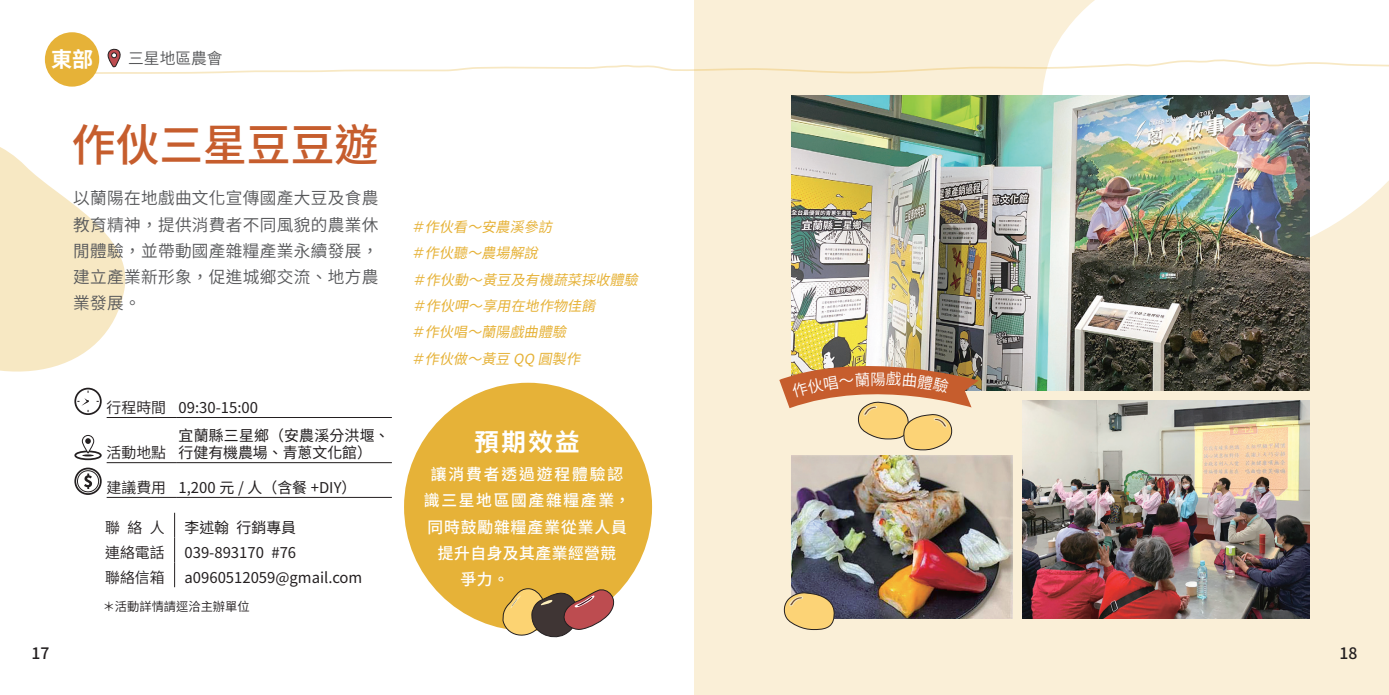
<style>
.page{position:relative;width:1389px;height:695px;background:#fff}
.page>*{position:absolute;margin:0;border:0;box-sizing:border-box;transform-origin:0 0}
.t1{font:500 43.75px "Source Han Sans HC";color:#c65d2d}
.t2{font:700 24.5px "Source Han Sans HC";color:#fff}
.t3{font:700 21px "Source Han Sans HC";color:#fff}
.t4{font:16.62px/26.2px "Source Han Sans HC";letter-spacing:.02em;color:#57585a;text-align:justify}
.t5{font:500 15.75px "Source Han Sans HC";letter-spacing:.06em;color:#fff}
.t6{font:500 15.75px "Source Han Sans HC";letter-spacing:.11em;color:#fff}
.t7{font:500 15.75px "Source Han Sans HC";letter-spacing:.12em;color:#fff}
.t8{font:500 15.75px "Source Han Sans HC";letter-spacing:.035em;color:#fff}
.t9{font:15.75px "Source Han Sans HC";color:#57585a}
.t10{font:500 15.75px "Source Han Sans HC";color:#231f20}
.t11{font:14.88px/17.8px "Source Han Sans HC";color:#231f20}
.t12{font:14.88px "Source Han Sans HC";color:#231f20}
.t13{font:italic 14px "Source Han Sans HC";color:#e6b238}
.t14{font:12.25px "Source Han Sans HC";color:#231f20}
</style>
<div class="page">
<div style="left:694px;top:0;width:695px;height:694px;background:#faefd7"></div>
<svg style="left:1002px;top:0;width:387px;height:302px;fill:#fff"></svg>
<div style="left:45px;top:32px;width:54px;height:55px;background:#e6b238;border-radius:50%"></div>
<svg style="left:48px;top:49px;width:1341px;height:26px"></svg>
<hr style="left:107px;top:417px;width:69px;height:1px;background:#231f20">
<hr style="left:176px;top:417px;width:216px;height:1px;background:#231f20">
<hr style="left:107px;top:462px;width:69px;height:1px;background:#231f20">
<hr style="left:176px;top:462px;width:216px;height:1px;background:#231f20">
<hr style="left:107px;top:497px;width:69px;height:1px;background:#231f20">
<hr style="left:176px;top:497px;width:216px;height:1px;background:#231f20">
<div style="left:74px;top:387px;width:28px;height:28px;border:2px solid #231f20;border-radius:50%"></div>
<svg style="left:0;top:147px;width:126px;height:265px"></svg>
<div style="left:74px;top:450px;width:28px;height:10px;border:2px solid #231f20;border-radius:50%"></div>
<svg style="left:82px;top:435px;width:12px;height:18px"></svg>
<div style="left:82px;top:435px;width:12px;height:18px;border:1px solid #231f20;border-radius:6px"></div>
<svg style="left:85px;top:438px;width:6px;height:6px"></svg>
<svg style="left:82px;top:454px;width:12px;height:2px"></svg>
<div style="left:74px;top:467px;width:28px;height:28px;border:2px solid #231f20;border-radius:50%"></div>
<svg style="left:84px;top:473px;width:8px;height:16px"></svg>
<div style="left:77px;top:470px;width:22px;height:22px;border:1px solid #231f20;border-radius:50%"></div>
<div style="left:404px;top:382px;width:248px;height:249px;background:#e6b238;border-radius:50%"></div>
<svg style="left:174px;top:512px;width:1px;height:75px"></svg>
<img style="left:1023px;top:400px;width:286px;height:218px">
<img style="left:792px;top:96px;width:517px;height:294px">
<img style="left:792px;top:456px;width:221px;height:162px">
<svg style="left:502px;top:588px;width:119px;height:50px"></svg>
<svg style="left:783px;top:592px;width:52px;height:38px;background:#dcbe7d"></svg>
<svg style="left:779px;top:348px;width:200px;height:103px"></svg>
<h3 class="t3" style="left:51px;top:48px;width:44px">東部</h3>
<p class="t9" style="left:128px;top:49px;width:96px">三星地區農會</p>
<p class="t1" style="left:72px;top:121px;width:308px">作伙三星豆豆遊</p>
<p class="t4" style="left:73px;top:185px;width:307px">以蘭陽在地戲曲文化宣傳國產大豆及食農教育精神，提供消費者不同風貌的農業休閒體驗，並帶動國產雜糧產業永續發展，建立產業新形象，促進城鄉交流、地方農業發展。</p>
<p class="t12" style="left:107px;top:399px;width:61px">行程時間</p>
<p class="t11" style="left:179px;top:399px;width:81px">09:30-15:00</p>
<p class="t12" style="left:107px;top:444px;width:61px">活動地點</p>
<p class="t11" style="left:179px;top:426px;width:212px">宜蘭縣三星鄉（安農溪分洪堰、行健有機農場、青蔥文化館）</p>
<p class="t12" style="left:107px;top:479px;width:61px">建議費用</p>
<p class="t11" style="left:179px;top:479px;width:179px">1,200 元 / 人（含餐 +DIY）</p>
<p class="t12" style="left:105px;top:519px;width:61px">聯絡人</p>
<p class="t11" style="left:185px;top:519px;width:113px">李述翰 行銷專員</p>
<p class="t12" style="left:105px;top:544px;width:61px">連絡電話</p>
<p class="t11" style="left:185px;top:544px;width:113px">039-893170 #76</p>
<p class="t12" style="left:105px;top:569px;width:61px">聯絡信箱</p>
<p class="t11" style="left:185px;top:568px;width:179px">a0960512059@gmail.com</p>
<p class="t14" style="left:103px;top:599px;width:148px">＊活動詳情請逕洽主辦單位</p>
<p class="t13" style="left:411px;top:219px;width:150px">＃作伙看～安農溪參訪</p>
<p class="t13" style="left:411px;top:245px;width:136px">＃作伙聽～農場解說</p>
<p class="t13" style="left:412px;top:272px;width:235px">＃作伙動～黃豆及有機蔬菜採收體驗</p>
<p class="t13" style="left:412px;top:298px;width:192px">＃作伙呷～享用在地作物佳餚</p>
<p class="t13" style="left:411px;top:324px;width:164px">＃作伙唱～蘭陽戲曲體驗</p>
<p class="t13" style="left:411px;top:350px;width:178px">＃作伙做～黃豆 QQ 圓製作</p>
<p class="t2" style="left:474px;top:428px;width:107px">預期效益</p>
<p class="t7" style="left:431px;top:465px;width:194px">讓消費者透過遊程體驗認</p>
<p class="t6" style="left:424px;top:491px;width:208px">識三星地區國產雜糧產業，</p>
<p class="t5" style="left:427px;top:518px;width:201px">同時鼓勵雜糧產業從業人員</p>
<p class="t8" style="left:438px;top:544px;width:180px">提升自身及其產業經營競</p>
<p class="t5" style="left:461px;top:570px;width:50px">爭力。</p>
<p class="t10" style="left:32px;top:644px;width:19px">17</p>
<p class="t10" style="left:1339px;top:644px;width:19px">18</p>
</div>
